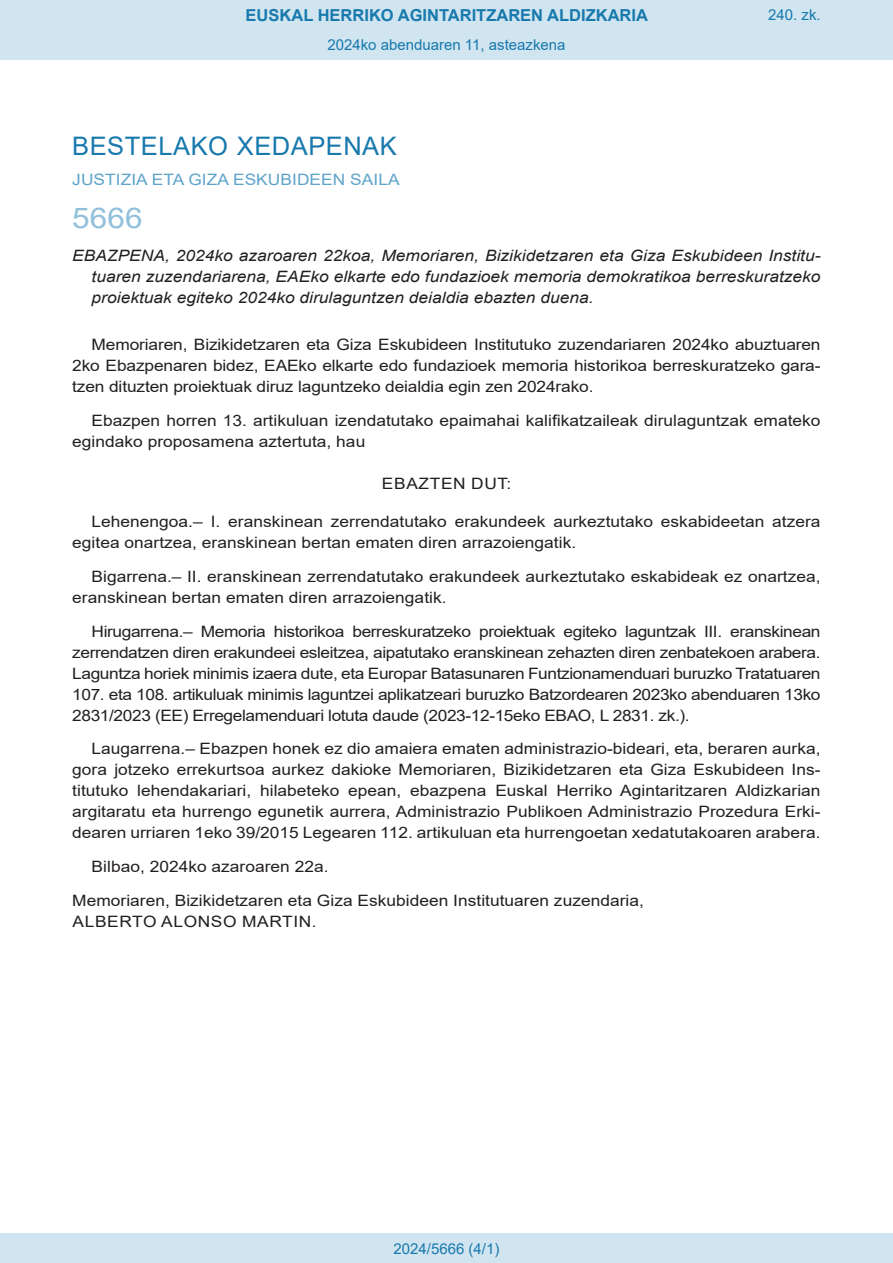
<style>
.page{position:relative;width:893px;height:1263px;background:#fff}
.page>*{position:absolute;margin:0;border:0;box-sizing:border-box;transform-origin:0 0}
.BOPVOrden{font:28.5px "Arial";color:#90c0db;scale:1.11 1}
.BOPVSeccion{font:25.5px "Arial";letter-spacing:.02em;color:#1879ad}
.t1{font:700 16.5px "Arial";color:#1879ad}
.BOPVDetalle{font:15.6px/21px "Arial";color:#231f20;text-align:justify;scale:1.11 1}
.BOPVTitulo{font:italic 15.6px/21px "Arial";color:#231f20;text-align:justify;scale:1.11 1}
.BOPVFirmaPuesto{font:15.6px "Arial";color:#231f20;scale:1.11 1}
.BOPVOrganismo{font:15.6px "Arial";letter-spacing:.005em;color:#5ea4ca;scale:1.11 1}
.BOPVFirmaLugFec{font:15.6px "Arial";color:#231f20;scale:1.11 1}
.BOPVFirmaNombre{font:15.6px "Arial";letter-spacing:.035em;color:#231f20;scale:1.11 1}
.BOPVClave{font:15.6px "Arial";letter-spacing:.035em;color:#231f20;scale:1.11 1}
.Paginacion_Centro{font:15px "Arial";color:#1879ad}
</style>
<div class="page">
<div style="left:0;top:0;width:893px;height:60px;background:#d0e5f0"></div>
<div style="left:0;top:1233px;width:893px;height:30px;background:#d0e5f0"></div>
<p class="t1" style="left:246px;top:3px;width:404px">EUSKAL HERRIKO AGINTARITZAREN ALDIZKARIA</p>
<p class="Paginacion_Centro" style="left:327px;top:35px;width:240px">2024ko abenduaren 11, asteazkena</p>
<p class="Paginacion_Centro" style="left:768px;top:5px;width:54px">240. zk.</p>
<p class="BOPVSeccion" style="left:72px;top:128px;width:326px">BESTELAKO XEDAPENAK</p>
<p class="BOPVOrganismo" style="left:72px;top:169px;width:296px">JUSTIZIA ETA GIZA ESKUBIDEEN SAILA</p>
<p class="BOPVOrden" style="left:72px;top:198px;width:65px">5666</p>
<p class="BOPVTitulo" style="left:92px;top:246px;width:658px;text-indent:-19px">EBAZPENA, 2024ko azaroaren 22koa, Memoriaren, Bizikidetzaren eta Giza Eskubideen Institu&shy;tuaren zuzendariarena, EAEko elkarte edo fundazioek memoria demokratikoa berreskuratzeko proiektuak egiteko 2024ko dirulaguntzen deialdia ebazten duena.</p>
<p class="BOPVDetalle" style="left:72px;top:334px;width:676px;text-indent:19px">Memoriaren, Bizikidetzaren eta Giza Eskubideen Institutuko zuzendariaren 2024ko abuztuaren 2ko Ebazpenaren bidez, EAEko elkarte edo fundazioek memoria historikoa berreskuratzeko gara&shy;tzen dituzten proiektuak diruz laguntzeko deialdia egin zen 2024rako.</p>
<p class="BOPVDetalle" style="left:72px;top:410px;width:676px;text-indent:19px">Ebazpen horren 13. artikuluan izendatutako epaimahai kalifikatzaileak dirulaguntzak emateko egindako proposamena aztertuta, hau</p>
<p class="BOPVClave" style="left:382px;top:473px;width:118px">EBAZTEN DUT:</p>
<p class="BOPVDetalle" style="left:72px;top:511px;width:676px;text-indent:19px">Lehenengoa.– I. eranskinean zerrendatutako erakundeek aurkeztutako eskabideetan atzera egitea onartzea, eranskinean bertan ematen diren arrazoiengatik.</p>
<p class="BOPVDetalle" style="left:72px;top:566px;width:676px;text-indent:19px">Bigarrena.– II. eranskinean zerrendatutako erakundeek aurkeztutako eskabideak ez onartzea, eranskinean bertan ematen diren arrazoiengatik.</p>
<p class="BOPVDetalle" style="left:72px;top:620px;width:676px;text-indent:19px">Hirugarrena.– Memoria historikoa berreskuratzeko proiektuak egiteko laguntzak III. eranskinean zerrendatzen diren erakundeei esleitzea, aipatutako eranskinean zehazten diren zenbatekoen arabera.<br>Laguntza horiek minimis izaera dute, eta Europar Batasunaren Funtzionamenduari buruzko Tratatuaren 107. eta 108. artikuluak minimis laguntzei aplikatzeari buruzko Batzordearen 2023ko abenduaren 13ko 2831/2023 (EE) Erregelamenduari lotuta daude (2023-12-15eko EBAO, L 2831. zk.).</p>
<p class="BOPVDetalle" style="left:72px;top:738px;width:676px;text-indent:19px">Laugarrena.– Ebazpen honek ez dio amaiera ematen administrazio-bideari, eta, beraren aurka, gora jotzeko errekurtsoa aurkez dakioke Memoriaren, Bizikidetzaren eta Giza Eskubideen Ins&shy;titutuko lehendakariari, hilabeteko epean, ebazpena Euskal Herriko Agintaritzaren Aldizkarian argitaratu eta hurrengo egunetik aurrera, Administrazio Publikoen Administrazio Prozedura Erki&shy;dearen urriaren 1eko 39/2015 Legearen 112. artikuluan eta hurrengoetan xedatutakoaren arabera.</p>
<p class="BOPVFirmaLugFec" style="left:92px;top:856px;width:215px">Bilbao, 2024ko azaroaren 22a.</p>
<p class="BOPVFirmaPuesto" style="left:72px;top:890px;width:516px">Memoriaren, Bizikidetzaren eta Giza Eskubideen Institutuaren zuzendaria,</p>
<p class="BOPVFirmaNombre" style="left:73px;top:911px;width:221px">ALBERTO ALONSO MARTIN.</p>
<p class="Paginacion_Centro" style="left:393px;top:1238px;width:107px">2024/5666 (4/1)</p>
</div>
